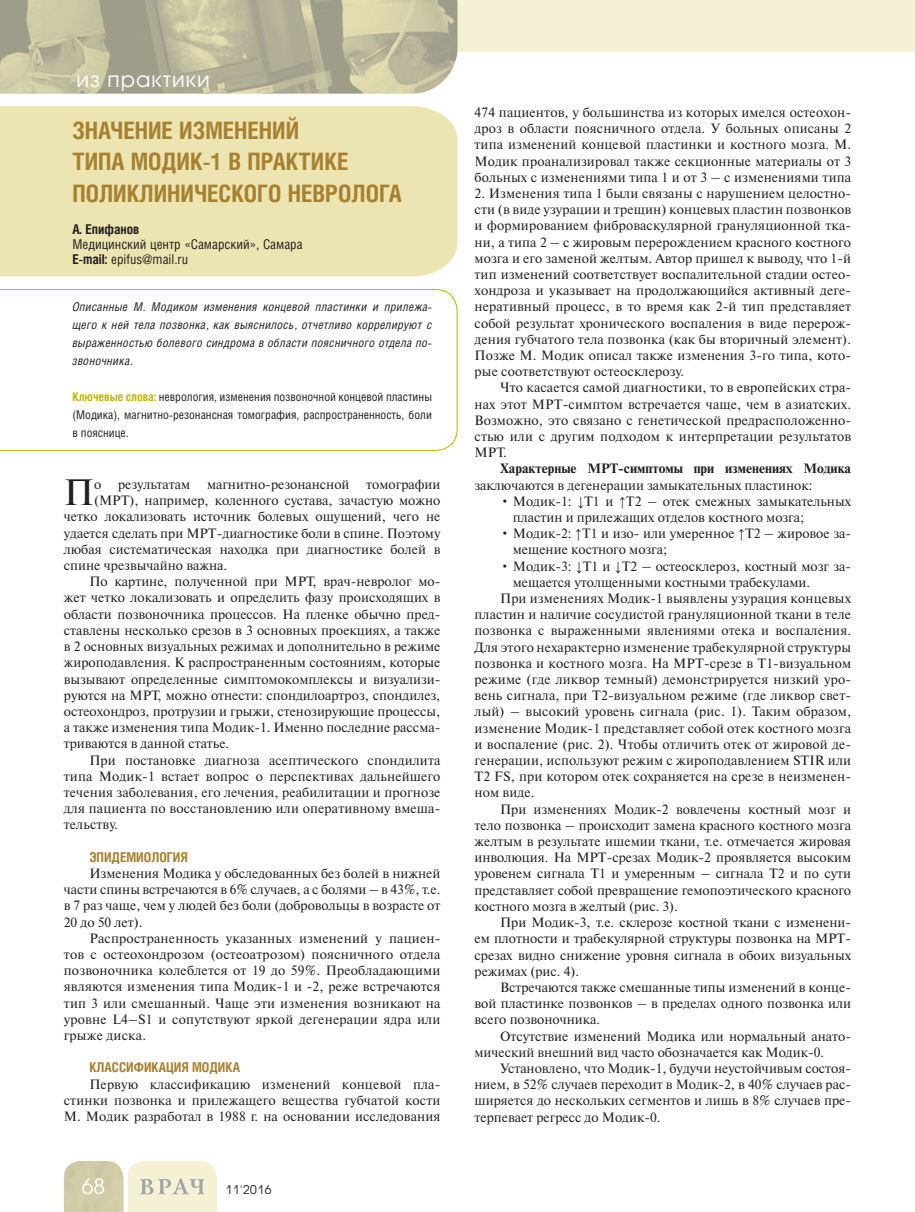
<style>
.page{position:relative;width:915px;height:1212px;background:#fff}
.page>*{position:absolute;margin:0;border:0;box-sizing:border-box;transform-origin:0 0}
.t1{font:36.6px "Newton C";color:#231f20}
.t2{font:700 24px/31.5px "Helios Cond";color:#a78131}
.t3{font:21px "Avant Garde Gothic C";letter-spacing:.05em;color:#fff}
.t4{font:13.5px/16.2px "Newton C";color:#231f20;text-align:justify}
.t5{font:13.5px/15px "Helios Cond";color:#231f20}
.t6{font:700 13.5px "Newton C";color:#231f20}
.t7{font:700 13.5px "Helios Cond";color:#a78131}
.t8{font:700 13.5px "Helios Cond";color:#231f20}
.t9{font:italic 12px/18px "Helios Cond";letter-spacing:.02em;color:#231f20;text-align:justify}
.t10{font:12px/18px "Helios Cond";color:#231f20;text-align:justify}
.t11{font:12px "Avant Garde Gothic C";letter-spacing:.05em;color:#231f20}
.s1{font-weight:700}
.s2{font-weight:700;color:#c1b400}
.s3{font-family:"Times New Roman"}
</style>
<div class="page">
<div style="left:0;top:0;width:914px;height:51px;background:#f5f1d5"></div>
<svg style="left:64px;top:1161px;width:153px;height:51px;background:#e3e0c3"></svg>
<div style="left:0;top:106px;width:457px;height:170px;background:#ece5b2"></div>
<svg style="left:0;top:289px;width:457px;height:162px"></svg>
<svg style="left:0;top:0;width:412px;height:94px;background:#bab79a"></svg>
<img style="left:412px;top:0;width:45px;height:94px">
<h3 class="t3" style="left:77px;top:70px;width:135px">из практики</h3>
<h2 class="t2" style="left:72px;top:117px;width:331px">ЗНАЧЕНИЕ ИЗМЕНЕНИЙ<br>ТИПА МОДИК-1 В ПРАКТИКЕ<br>ПОЛИКЛИНИЧЕСКОГО НЕВРОЛОГА</h2>
<p class="t8" style="left:72px;top:223px;width:69px">А. Епифанов</p>
<p class="t5" style="left:72px;top:238px;width:232px">Медицинский центр «Самарский», Самара<br><span class="s1">E-mail:</span> epifus@mail.ru</p>
<p class="t9" style="left:72px;top:299px;width:361px">Описанные М. Модиком изменения концевой пластинки и прилежа&shy;щего к ней тела позвонка, как выяснилось, отчетливо коррелируют с выраженностью болевого синдрома в области поясничного отдела по&shy;звоночника.</p>
<p class="t10" style="left:72px;top:389px;width:361px"><span class="s2">Ключевые слова:</span> неврология, изменения позвоночной концевой пластины (Модика), магнитно-резонансная томография, распространенность, боли в пояснице.</p>
<h1 class="t1" style="left:64px;top:479px;width:32px">П</h1>
<p class="t4" style="left:94px;top:478px;width:348px">о результатам магнитно-резонансной томографии</p>
<p class="t4" style="left:94px;top:494px;width:348px">(МРТ), например, коленного сустава, зачастую можно</p>
<p class="t4" style="left:64px;top:510px;width:378px">четко локализовать источник болевых ощущений, чего не</p>
<p class="t4" style="left:64px;top:526px;width:378px">удается сделать при МРТ-диагностике боли в спине. Поэтому</p>
<p class="t4" style="left:64px;top:542px;width:378px">любая систематическая находка при диагностике болей в</p>
<p class="t4" style="left:64px;top:559px;width:165px">спине чрезвычайно важна.</p>
<p class="t4" style="left:89px;top:575px;width:352px">По картине, полученной при МРТ, врач-невролог мо-</p>
<p class="t4" style="left:64px;top:591px;width:378px">жет четко локализовать и определить фазу происходящих в</p>
<p class="t4" style="left:64px;top:607px;width:378px">области позвоночника процессов. На пленке обычно пред-</p>
<p class="t4" style="left:64px;top:623px;width:378px">ставлены несколько срезов в 3 основных проекциях, а также</p>
<p class="t4" style="left:64px;top:640px;width:378px">в 2 основных визуальных режимах и дополнительно в режиме</p>
<p class="t4" style="left:64px;top:656px;width:378px">жироподавления. К распространенным состояниям, которые</p>
<p class="t4" style="left:64px;top:672px;width:378px">вызывают определенные симптомокомплексы и визуализи-</p>
<p class="t4" style="left:64px;top:688px;width:378px">руются на МРТ, можно отнести: спондилоартроз, спондилез,</p>
<p class="t4" style="left:64px;top:704px;width:378px">остеохондроз, протрузии и грыжи, стенозирующие процессы,</p>
<p class="t4" style="left:64px;top:721px;width:378px">а также изменения типа Модик-1. Именно последние рассма-</p>
<p class="t4" style="left:64px;top:737px;width:167px">триваются в данной статье.</p>
<p class="t4" style="left:89px;top:753px;width:352px">При постановке диагноза асептического спондилита</p>
<p class="t4" style="left:64px;top:769px;width:378px">типа Модик-1 встает вопрос о перспективах дальнейшего</p>
<p class="t4" style="left:64px;top:785px;width:378px">течения заболевания, его лечения, реабилитации и прогнозе</p>
<p class="t4" style="left:64px;top:802px;width:378px">для пациента по восстановлению или оперативному вмеша-</p>
<p class="t4" style="left:64px;top:818px;width:56px">тельству.</p>
<p class="t7" style="left:89px;top:852px;width:100px">ЭПИДЕМИОЛОГИЯ</p>
<p class="t4" style="left:64px;top:866px;width:378px;text-indent:26px">Изменения Модика у обследованных без болей в нижней части спины встречаются в 6% случаев, а с болями – в 43%, т.е. в 7 раз чаще, чем у людей без боли (добровольцы в возрасте от 20 до 50 лет).</p>
<p class="t4" style="left:64px;top:931px;width:378px;text-indent:26px">Распространенность указанных изменений у пациен&shy;тов с остеохондрозом (остеоатрозом) поясничного отдела позвоночника колеблется от 19 до 59%. Преобладающими являются изменения типа Модик-1 и -2, реже встречаются тип 3 или смешанный. Чаще эти изменения возникают на уровне L4–S1 и сопутствуют яркой дегенерации ядра или грыже диска.</p>
<p class="t7" style="left:89px;top:1062px;width:152px">КЛАССИФИКАЦИЯ МОДИКА</p>
<p class="t4" style="left:64px;top:1077px;width:378px;text-indent:26px">Первую классификацию изменений концевой пла&shy;стинки позвонка и прилежащего вещества губчатой кости М. Модик разработал в 1988 г. на основании исследования</p>
<h3 class="t3" style="left:82px;top:1177px;width:25px">68</h3>
<p class="t11" style="left:225px;top:1184px;width:47px">11'2016</p>
<p class="t4" style="left:474px;top:106px;width:378px">474 пациентов, у большинства из которых имелся остеохон&shy;дроз в области поясничного отдела. У больных описаны 2 типа изменений концевой пластинки и костного мозга. М.<br>Модик проанализировал также секционные материалы от 3 больных с изменениями типа 1 и от 3 – с изменениями типа</p>
<p class="t4" style="left:474px;top:187px;width:378px">2. Изменения типа 1 были связаны с нарушением целостно&shy;сти (в виде узурации и трещин) концевых пластин позвонков и формированием фиброваскулярной грануляционной тка&shy;ни, а типа 2 – с жировым перерождением красного костного мозга и его заменой желтым. Автор пришел к выводу, что 1-й тип изменений соответствует воспалительной стадии остео&shy;хондроза и указывает на продолжающийся активный деге&shy;неративный процесс, в то время как 2-й тип представляет собой результат хронического воспаления в виде перерож&shy;дения губчатого тела позвонка (как бы вторичный элемент).<br>Позже М. Модик описал также изменения 3-го типа, кото&shy;рые соответствуют остеосклерозу.</p>
<p class="t4" style="left:474px;top:381px;width:378px;text-indent:26px">Что касается самой диагностики, то в европейских стра&shy;нах этот МРТ-симптом встречается чаще, чем в азиатских.<br>Возможно, это связано с генетической предрасположенно&shy;стью или с другим подходом к интерпретации результатов МРТ.</p>
<p class="t6" style="left:500px;top:464px;width:352px">Характерные МРТ-симптомы при изменениях Модика</p>
<p class="t4" style="left:474px;top:478px;width:339px">заключаются в дегенерации замыкательных пластинок:</p>
<p class="t4" style="left:512px;top:494px;width:340px;text-indent:-13px">• Модик-1: <span class="s3">↓</span>Т1 и <span class="s3">↑</span>Т2 – отек смежных замыкательных пластин и прилежащих отделов костного мозга;</p>
<p class="t4" style="left:512px;top:527px;width:340px;text-indent:-13px">• Модик-2: <span class="s3">↑</span>Т1 и изо- или умеренное <span class="s3">↑</span>Т2 – жировое за&shy;мещение костного мозга;</p>
<p class="t4" style="left:500px;top:559px;width:352px">• Модик-3: <span class="s3">↓</span>Т1 и <span class="s3">↓</span>Т2 – остеосклероз, костный мозг за-</p>
<p class="t4" style="left:512px;top:575px;width:299px">мещается утолщенными костными трабекулами.</p>
<p class="t4" style="left:500px;top:592px;width:352px">При изменениях Модик-1 выявлены узурация концевых</p>
<p class="t4" style="left:474px;top:608px;width:378px">пластин и наличие сосудистой грануляционной ткани в теле</p>
<p class="t4" style="left:474px;top:624px;width:378px">позвонка с выраженными явлениями отека и воспаления.</p>
<p class="t4" style="left:474px;top:640px;width:378px">Для этого нехарактерно изменение трабекулярной структуры</p>
<p class="t4" style="left:474px;top:656px;width:378px">позвонка и костного мозга. На МРТ-срезе в T1-визуальном</p>
<p class="t4" style="left:474px;top:673px;width:378px">режиме (где ликвор темный) демонстрируется низкий уро-</p>
<p class="t4" style="left:474px;top:689px;width:378px">вень сигнала, при T2-визуальном режиме (где ликвор свет-</p>
<p class="t4" style="left:474px;top:705px;width:378px">лый) – высокий уровень сигнала (рис. 1). Таким образом,</p>
<p class="t4" style="left:474px;top:721px;width:378px">изменение Модик-1 представляет собой отек костного мозга</p>
<p class="t4" style="left:474px;top:737px;width:378px">и воспаление (рис. 2). Чтобы отличить отек от жировой де-</p>
<p class="t4" style="left:474px;top:754px;width:378px">генерации, используют режим с жироподавлением STIR или</p>
<p class="t4" style="left:474px;top:770px;width:378px">Т2 FS, при котором отек сохраняется на срезе в неизменен-</p>
<p class="t4" style="left:474px;top:786px;width:62px">ном виде.</p>
<p class="t4" style="left:500px;top:802px;width:352px">При изменениях Модик-2 вовлечены костный мозг и</p>
<p class="t4" style="left:474px;top:818px;width:378px">тело позвонка – происходит замена красного костного мозга</p>
<p class="t4" style="left:474px;top:835px;width:378px">желтым в результате ишемии ткани, т.е. отмечается жировая</p>
<p class="t4" style="left:474px;top:851px;width:378px">инволюция. На МРТ-срезах Модик-2 проявляется высоким</p>
<p class="t4" style="left:474px;top:867px;width:378px">уровенем сигнала T1 и умеренным – сигнала Т2 и по сути</p>
<p class="t4" style="left:474px;top:883px;width:378px">представляет собой превращение гемопоэтического красного</p>
<p class="t4" style="left:474px;top:899px;width:205px">костного мозга в желтый (рис. 3).</p>
<p class="t4" style="left:500px;top:916px;width:352px">При Модик-3, т.е. склерозе костной ткани с изменени-</p>
<p class="t4" style="left:474px;top:932px;width:378px">ем плотности и трабекулярной структуры позвонка на МРТ-</p>
<p class="t4" style="left:474px;top:948px;width:378px">срезах видно снижение уровня сигнала в обоих визуальных</p>
<p class="t4" style="left:474px;top:964px;width:106px">режимах (рис. 4).</p>
<p class="t4" style="left:500px;top:980px;width:352px">Встречаются также смешанные типы изменений в конце-</p>
<p class="t4" style="left:474px;top:997px;width:378px">вой пластинке позвонков – в пределах одного позвонка или</p>
<p class="t4" style="left:474px;top:1013px;width:127px">всего позвоночника.</p>
<p class="t4" style="left:500px;top:1029px;width:352px">Отсутствие изменений Модика или нормальный анато-</p>
<p class="t4" style="left:474px;top:1045px;width:351px">мический внешний вид часто обозначается как Модик-0.</p>
<p class="t4" style="left:500px;top:1061px;width:352px">Установлено, что Модик-1, будучи неустойчивым состоя-</p>
<p class="t4" style="left:474px;top:1078px;width:378px">нием, в 52% случаев переходит в Модик-2, в 40% случаев рас-</p>
<p class="t4" style="left:474px;top:1094px;width:378px">ширяется до нескольких сегментов и лишь в 8% случаев пре-</p>
<p class="t4" style="left:474px;top:1110px;width:187px">терпевает регресс до Модик-0.</p>
</div>
